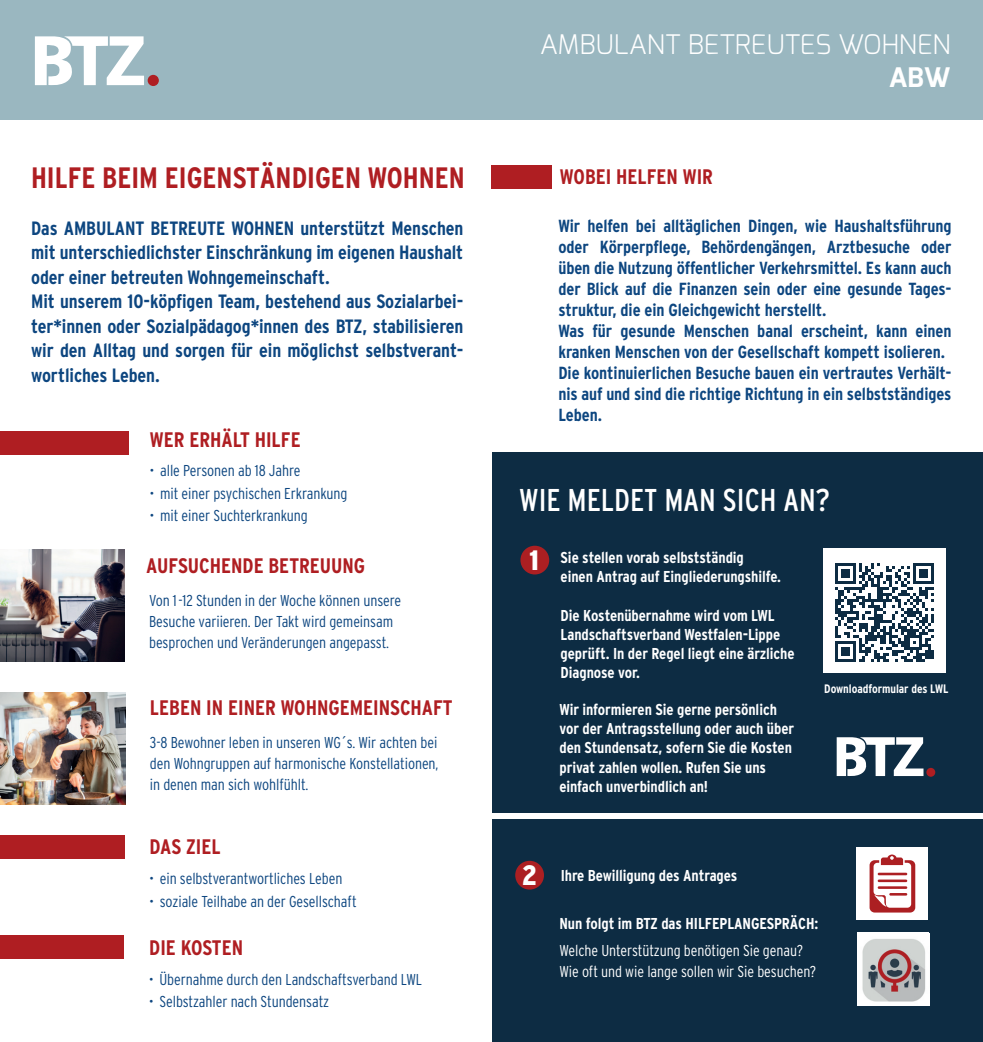
<style>
.page{position:relative;width:983px;height:1042px;background:#fff}
.page>*{position:absolute;margin:0;border:0;box-sizing:border-box;transform-origin:0 0}
.t1{font:31.5px "Interstate Condensed";color:#fff}
.t2{font:700 condensed 29.4px "Interstate";color:#af1e22}
.t3{font:300 26.95px "Exo";color:#fff}
.t4{font:700 26.95px "Exo";color:#fff}
.t5{font:700 condensed 21px "Interstate";color:#af1e22}
.t6{font:700 condensed 19.25px/24.5px "Interstate";letter-spacing:-.005em;color:#0d4680}
.t7{font:700 condensed 17.5px/21px "Interstate";letter-spacing:-.005em;color:#0d4680}
.t8{font:300 15.75px/21px "Interstate Condensed";letter-spacing:-.005em;color:#0d4680}
.t9{font:700 condensed 15.75px/19.2px "Interstate";letter-spacing:-.005em;color:#fff}
.t10{font:300 15.75px/21px "Interstate Condensed";letter-spacing:-.005em;color:#fff}
.t11{font:700 condensed 12.25px "Interstate";letter-spacing:-.005em;color:#fff}
.s1{font-family:"Interstate Condensed";font-weight:900;font-stretch:normal;font-size:28px}
</style>
<div class="page">
<img style="left:0;top:549px;width:125px;height:112px">
<div style="left:0;top:431px;width:129px;height:24px;background:#af1e22"></div>
<img style="left:0;top:692px;width:125px;height:113px">
<div style="left:0;top:835px;width:124px;height:24px;background:#af1e22"></div>
<div style="left:0;top:0;width:982px;height:120px;background:#9ab7c0"></div>
<div style="left:492px;top:452px;width:490px;height:361px;background:#0d2c43"></div>
<svg style="left:35px;top:36px;width:109px;height:50px"></svg>
<div style="left:148px;top:75px;width:11px;height:11px;background:#af1e22;border-radius:50%"></div>
<div style="left:492px;top:820px;width:490px;height:222px;background:#0d2c43"></div>
<div style="left:491px;top:165px;width:61px;height:24px;background:#af1e22"></div>
<div style="left:520px;top:546px;width:29px;height:28px;background:#ac1f22;border-radius:50%"></div>
<div style="left:822px;top:548px;width:122px;height:125px;background:#fff"></div>
<svg style="left:835px;top:563px;width:98px;height:99px"></svg>
<svg style="left:836px;top:737px;width:87px;height:39px"></svg>
<div style="left:926px;top:768px;width:9px;height:9px;background:#af1e22;border-radius:50%"></div>
<div style="left:515px;top:861px;width:29px;height:28px;background:#ac1f22;border-radius:50%"></div>
<div style="left:856px;top:847px;width:71px;height:73px;background:#fff"></div>
<img style="left:857px;top:933px;width:71px;height:72px">
<div style="left:0;top:935px;width:124px;height:24px;background:#af1e22"></div>
<svg style="left:869px;top:854px;width:46px;height:59px"></svg>
<h3 class="t3" style="left:540px;top:27px;width:412px">AMBULANT BETREUTES WOHNEN</h3>
<h3 class="t4" style="left:888px;top:60px;width:63px">ABW</h3>
<h2 class="t2" style="left:31px;top:161px;width:435px">HILFE BEIM EIGENSTÄNDIGEN WOHNEN</h2>
<p class="t5" style="left:560px;top:165px;width:154px">WOBEI HELFEN WIR</p>
<p class="t7" style="left:558px;top:215px;width:394px">Wir helfen bei alltäglichen Dingen, wie Haushaltsführung oder Körperpflege, Behördengängen, Arztbesuche oder üben die Nutzung öffentlicher Verkehrsmittel. Es kann auch der Blick auf die Finanzen sein oder eine gesunde Tages&shy;struktur, die ein Gleichgewicht herstellt.<br>Was für gesunde Menschen banal erscheint, kann einen kranken Menschen von der Gesellschaft kompett isolieren.<br>Die kontinuierlichen Besuche bauen ein vertrautes Verhält&shy;nis auf und sind die richtige Richtung in ein selbstständiges Leben.</p>
<p class="t6" style="left:31px;top:216px;width:433px">Das AMBULANT BETREUTE WOHNEN unterstützt Menschen mit unterschiedlichster Einschränkung im eigenen Haushalt oder einer betreuten Wohngemeinschaft.<br>Mit unserem 10-köpfigen Team, bestehend aus Sozialarbei&shy;ter*innen oder Sozialpädagog*innen des BTZ, stabilisieren wir den Alltag und sorgen für ein möglichst selbstverant&shy;wortliches Leben.</p>
<p class="t5" style="left:150px;top:428px;width:152px">WER ERHÄLT HILFE</p>
<p class="t8" style="left:150px;top:460px;width:152px">• alle Personen ab 18 Jahre</p>
<p class="t8" style="left:150px;top:482px;width:199px">• mit einer psychischen Erkrankung</p>
<p class="t8" style="left:150px;top:505px;width:160px">• mit einer Suchterkrankung</p>
<p class="t5" style="left:146px;top:554px;width:220px">AUFSUCHENDE BETREUUNG</p>
<p class="t8" style="left:149px;top:589px;width:253px">Von 1 -12 Stunden in der Woche können unsere<br>Besuche variieren. Der Takt wird gemeinsam besprochen und Veränderungen angepasst.</p>
<p class="t5" style="left:150px;top:696px;width:304px">LEBEN IN EINER WOHNGEMEINSCHAFT</p>
<p class="t8" style="left:150px;top:732px;width:290px;text-align:justify">3-8 Bewohner leben in unseren WG´s. Wir achten bei den Wohngruppen auf harmonische Konstellationen, in denen man sich wohlfühlt.</p>
<p class="t5" style="left:150px;top:835px;width:73px">DAS ZIEL</p>
<p class="t8" style="left:149px;top:868px;width:194px">• ein selbstverantwortliches Leben</p>
<p class="t8" style="left:149px;top:890px;width:209px">• soziale Teilhabe an der Gesellschaft</p>
<p class="t5" style="left:149px;top:935px;width:95px">DIE KOSTEN</p>
<p class="t8" style="left:149px;top:968px;width:275px">• Übernahme durch den Landschaftsverband LWL</p>
<p class="t8" style="left:149px;top:991px;width:182px">• Selbstzahler nach Stundensatz</p>
<h1 class="t1" style="left:519px;top:482px;width:312px">WIE MELDET MAN SICH AN?</h1>
<p class="t9" style="left:560px;top:548px;width:222px;text-indent:-31px"><span class="s1">1</span> Sie stellen vorab selbstständig<br>einen Antrag auf Eingliederungshilfe.</p>
<p class="t9" style="left:560px;top:605px;width:235px">Die Kostenübernahme wird vom LWL<br>Landschaftsverband Westfalen-Lippe geprüft. In der Regel liegt eine ärzliche<br>Diagnose vor.</p>
<p class="t9" style="left:559px;top:699px;width:236px">Wir informieren Sie gerne persönlich vor der Antragsstellung oder auch über den Stundensatz, sofern Sie die Kosten privat zahlen wollen. Rufen Sie uns einfach unverbindlich an!</p>
<p class="t11" style="left:824px;top:682px;width:126px">Downloadformular des LWL</p>
<p class="t9" style="left:522px;top:866px;width:217px"><span class="s1">2</span> Ihre Bewilligung des Antrages</p>
<p class="t9" style="left:559px;top:914px;width:260px">Nun folgt im BTZ das HILFEPLANGESPRÄCH:</p>
<p class="t10" style="left:559px;top:939px;width:258px">Welche Unterstützung benötigen Sie genau?<br>Wie oft und wie lange sollen wir Sie besuchen?</p>
</div>
